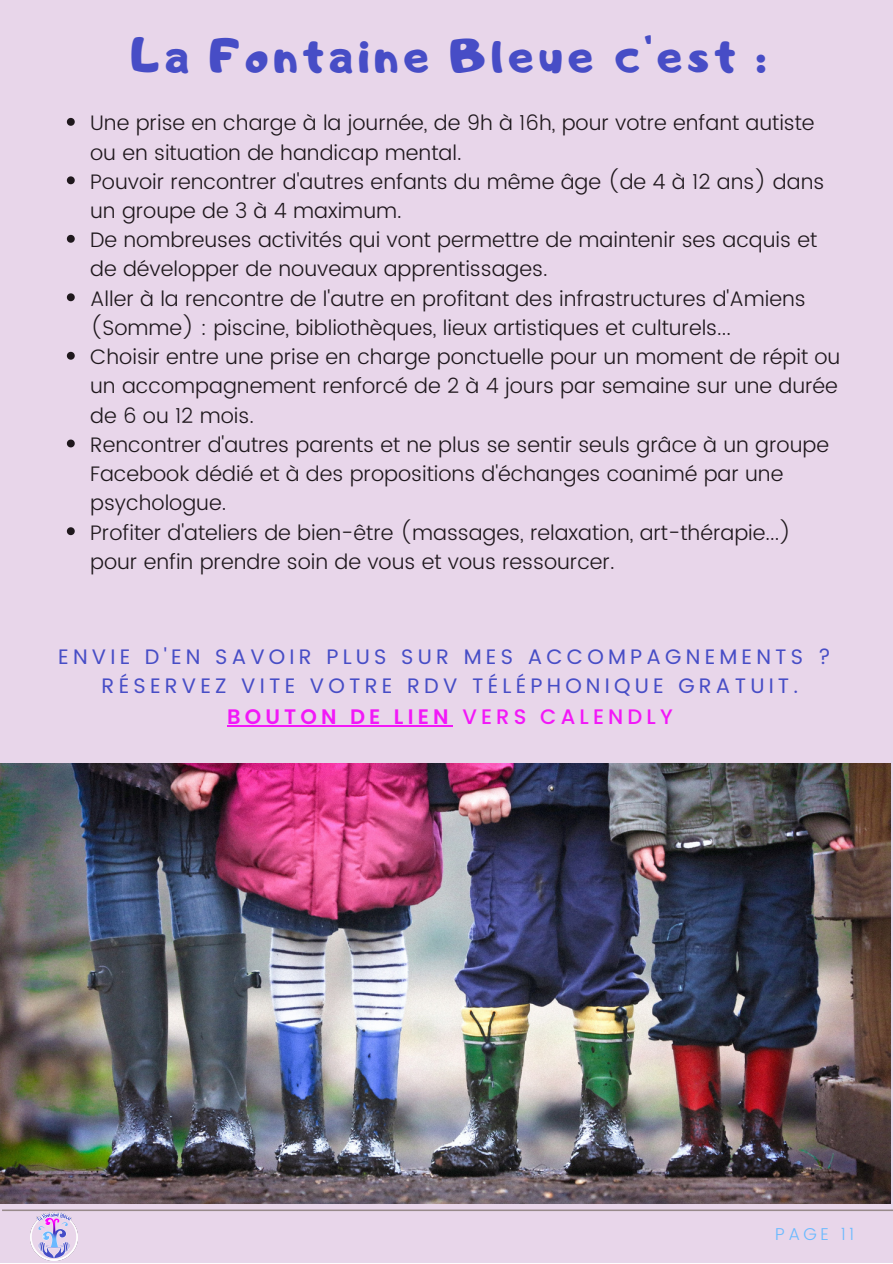
<style>
.page{position:relative;width:893px;height:1264px;background:#fff}
.page>*{position:absolute;margin:0;border:0;box-sizing:border-box;transform-origin:0 0}
.t1{font:46.5px "Adigiana Toybox";letter-spacing:.1em;color:#474dc6}
.t2{font:300 21px/29.2px "Poppins";color:#1f181d}
.t3{font:21px/29.8px "Poppins";letter-spacing:.2em;color:#474dc6;text-align:center}
.t4{font:300 17.1px "Poppins";letter-spacing:.2em;color:#6bbaff}
.s1{font-weight:600;color:#f218f8}
.s2{font-weight:500;color:#f218f8}
</style>
<div class="page">
<div style="left:0;top:0;width:892px;height:1262px;background:#e8d6ea"></div>
<svg style="left:2px;top:1209px;width:890px;height:1px"></svg>
<img style="left:0;top:763px;width:890px;height:440px">
<img style="left:30px;top:1212px;width:48px;height:48px">
<svg style="left:67px;top:118px;width:8px;height:8px"></svg>
<svg style="left:67px;top:176px;width:8px;height:8px"></svg>
<svg style="left:67px;top:235px;width:8px;height:8px"></svg>
<svg style="left:67px;top:293px;width:8px;height:8px"></svg>
<svg style="left:67px;top:352px;width:8px;height:8px"></svg>
<svg style="left:67px;top:439px;width:8px;height:8px"></svg>
<svg style="left:67px;top:527px;width:8px;height:8px"></svg>
<hr style="left:227px;top:725px;width:225px;height:1px;background:#f218f8">
<h1 class="t1" style="left:131px;top:25px;width:636px">La Fontaine Bleue c'est :</h1>
<p class="t2" style="left:90px;top:108px;width:751px">Une prise en charge à la journée, de 9h à 16h, pour votre enfant autiste ou en situation de handicap mental.<br>Pouvoir rencontrer d'autres enfants du même âge (de 4 à 12 ans) dans un groupe de 3 à 4 maximum.<br>De nombreuses activités qui vont permettre de maintenir ses acquis et de développer de nouveaux apprentissages.<br>Aller à la rencontre de l'autre en profitant des infrastructures d'Amiens (Somme) : piscine, bibliothèques, lieux artistiques et culturels...<br>Choisir entre une prise en charge ponctuelle pour un moment de répit ou un accompagnement renforcé de 2 à 4 jours par semaine sur une durée de 6 ou 12 mois.<br>Rencontrer d'autres parents et ne plus se sentir seuls grâce à un groupe Facebook dédié et à des propositions d'échanges coanimé par une psychologue.<br>Profiter d'ateliers de bien-être (massages, relaxation, art-thérapie...) pour enfin prendre soin de vous et vous ressourcer.</p>
<p class="t3" style="left:58px;top:642px;width:774px">ENVIE D'EN SAVOIR PLUS SUR MES ACCOMPAGNEMENTS ?<br>RÉSERVEZ VITE VOTRE RDV TÉLÉPHONIQUE GRATUIT.<br><span class="s1">BOUTON DE LIEN</span> <span class="s2">VERS CALENDLY</span></p>
<p class="t4" style="left:775px;top:1224px;width:80px">PAGE 11</p>
</div>
